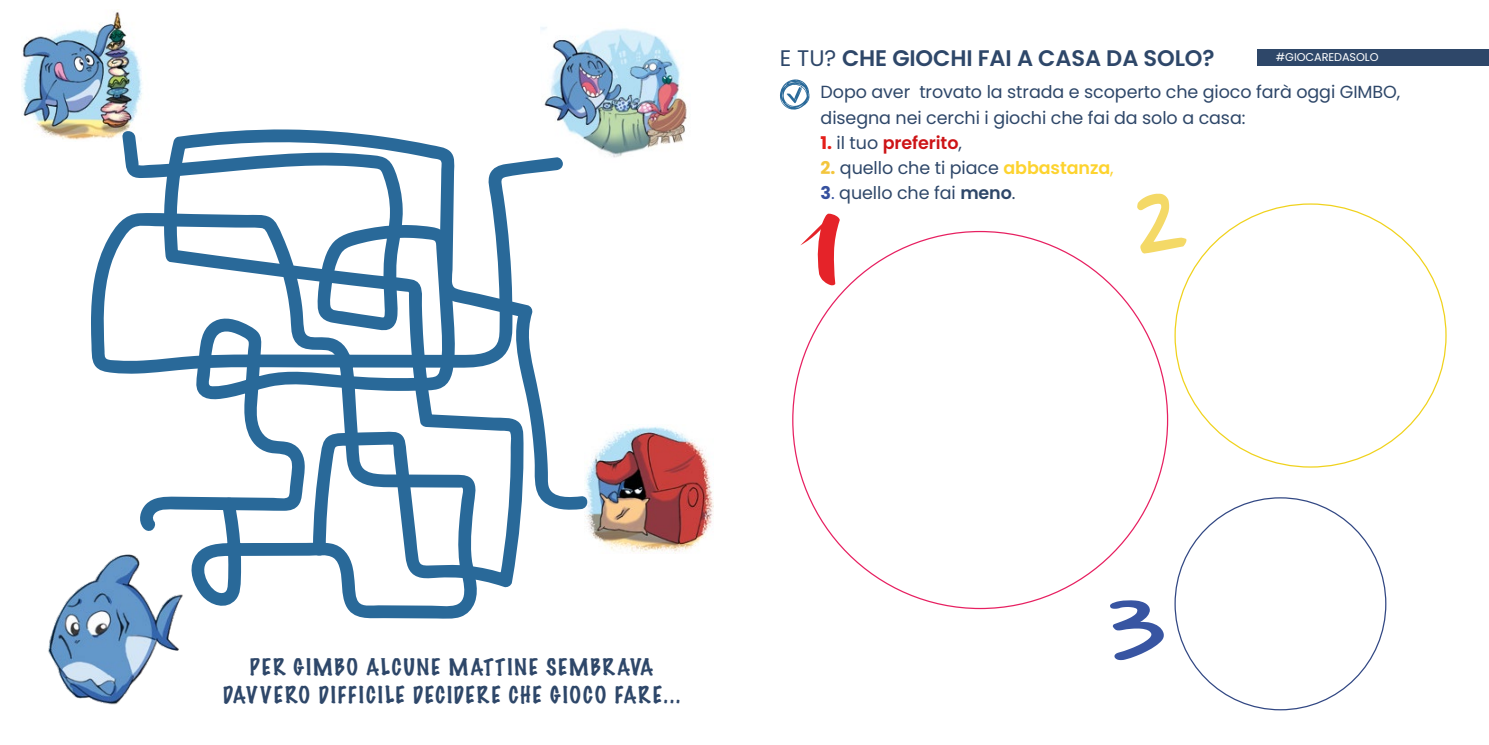
<style>
.page{position:relative;width:1489px;height:745px;background:#fff}
.page>*{position:absolute;margin:0;border:0;box-sizing:border-box;transform-origin:0 0}
.t1{font:161.75px "Nanum Pen";color:#e52329;scale:1.64 1}
.t2{font:161.75px "Nanum Pen";color:#f4d967;scale:.8 1}
.t3{font:119px "Nanum Pen";color:#3855a2;scale:1.77 1}
.t4{font:600 22.5px "Poppins";letter-spacing:-.005em;color:#2e4769}
.t5{font:100 21.25px/27.5px "Marker Felt";letter-spacing:.09em;color:#2e4769;text-align:center}
.t6{font:17.5px/25px "Poppins";letter-spacing:-.005em;color:#2e4769}
.t7{font:600 17.5px "Poppins";letter-spacing:-.005em;color:#cd1417}
.t8{font:11.25px "Poppins";letter-spacing:-.005em;color:#fff}
.s1{font-weight:400}
.s2{font-weight:700;color:#e41f1a}
.s3{font-weight:400;color:#2e4769}
.s4{font-weight:700;color:#f3c53c}
.s5{font-weight:600;color:#fdd32f}
.s6{color:#fdd32f}
.s7{font-weight:700;color:#35509e}
.s8{color:#35509e}
.s9{font-weight:600}
</style>
<div class="page">
<div style="left:1257px;top:49px;width:231px;height:17px;background:#2e4769"></div>
<svg style="left:800px;top:215px;width:31px;height:30px"></svg>
<img style="left:48px;top:581px;width:131px;height:124px">
<img style="left:21px;top:9px;width:121px;height:131px">
<img style="left:540px;top:27px;width:148px;height:131px">
<img style="left:589px;top:426px;width:124px;height:127px">
<svg style="left:91px;top:157px;width:415px;height:463px"></svg>
<svg style="left:162px;top:129px;width:427px;height:458px"></svg>
<svg style="left:780px;top:79px;width:29px;height:31px"></svg>
<p class="t4" style="left:780px;top:45px;width:436px"><span class="s1">E TU?</span> CHE GIOCHI FAI A CASA DA SOLO?</p>
<p class="t8" style="left:1275px;top:51px;width:104px">#GIOCAREDASOLO</p>
<p class="t6" style="left:820px;top:80px;width:581px">Dopo aver trovato la strada e scoperto che gioco farà oggi GIMBO, disegna nei cerchi i giochi che fai da solo a casa:</p>
<p class="t7" style="left:820px;top:132px;width:143px"><span class="s2">1.</span> <span class="s3">il tuo</span> preferito<span class="s3">,</span></p>
<p class="t6" style="left:820px;top:155px;width:294px"><span class="s4">2.</span> quello che ti piace <span class="s5">abbastanza</span><span class="s6">,</span></p>
<p class="t6" style="left:820px;top:180px;width:196px"><span class="s7">3</span><span class="s8">.</span> quello che fai <span class="s9">meno</span>.</p>
<h1 class="t2" style="left:1134px;top:153px;width:65px">2</h1>
<h1 class="t1" style="left:800px;top:176px;width:32px">1</h1>
<p class="t5" style="left:223px;top:652px;width:459px">PER GIMBO ALCUNE MATTINE SEMBRAVA<br>DAVVERO DIFFICILE DECIDERE CHE GIOCO FARE...</p>
<h2 class="t3" style="left:1105px;top:578px;width:37px">3</h2>
</div>
